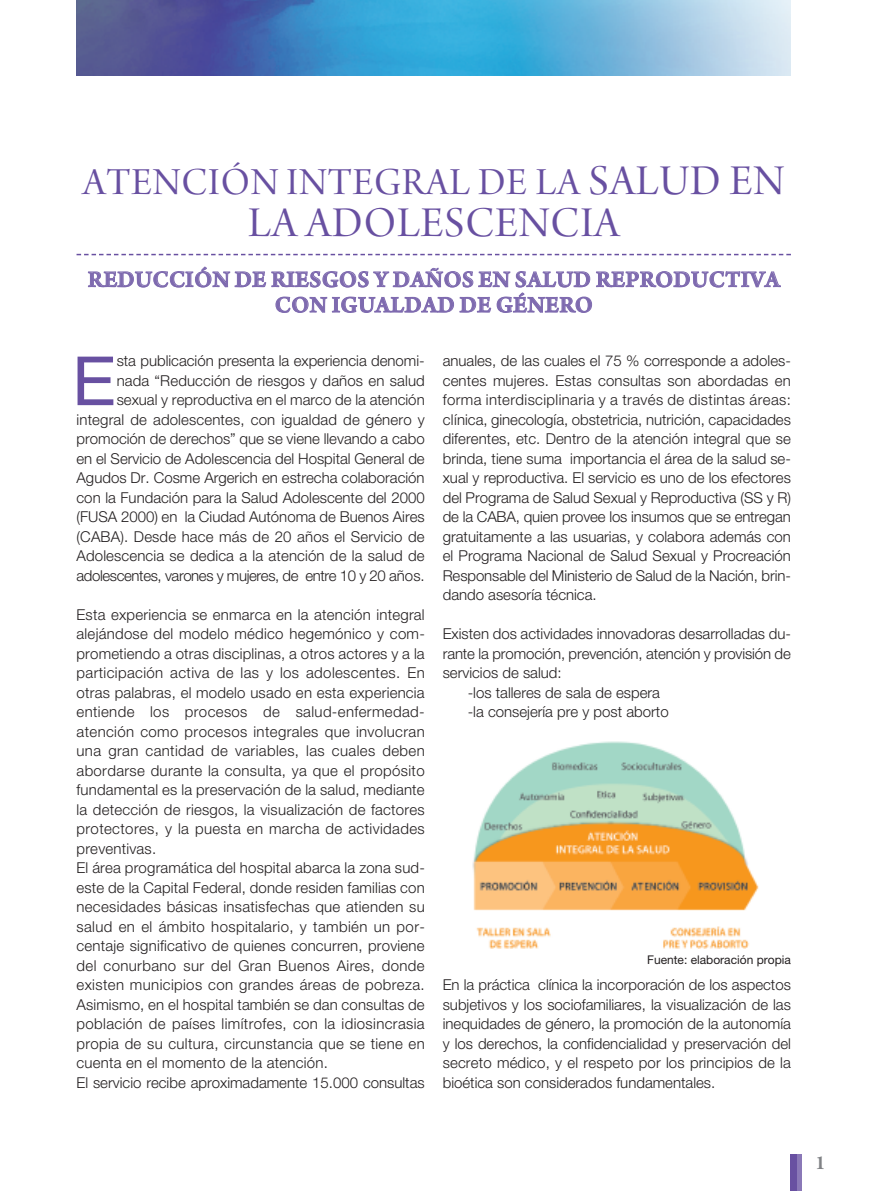
<style>
.page{position:relative;width:893px;height:1191px;background:#fff}
.page>*{position:absolute;margin:0;border:0;box-sizing:border-box;transform-origin:0 0}
.t1{font:67.65px "Helvetica";color:#6850a1}
.t2{font:45px "Arno Pro Display";letter-spacing:.02em;color:#6850a1}
.t3{font:40.5px "Arno Pro Display";letter-spacing:.02em;color:#6850a1}
.t4{font:600 24px/25.5px "Arno Pro";letter-spacing:.015em;color:#7e6aaf;text-align:center}
.t5{font:600 21px "Arno Pro";color:#808285}
.t6{font:300 15px/19.5px "Helvetica Neue";letter-spacing:.01em;color:#231f20;text-align:justify}
.t7{font:12px "Helvetica Neue";color:#231f20}
.s1{font-size:45px}
</style>
<div class="page">
<img style="left:77px;top:0;width:714px;height:75px">
<svg style="left:77px;top:254px;width:714px;height:1px"></svg>
<div style="left:791px;top:1153px;width:7px;height:38px;background:#6850a1"></div>
<hr style="left:798px;top:1153px;width:4px;height:38px;background:#8a78b7">
<img style="left:472px;top:741px;width:287px;height:207px">
<h3 class="t3" style="left:83px;top:166px;width:703px">ATENCIÓN INTEGRAL DE LA <span class="s1">SALUD EN</span></h3>
<h2 class="t2" style="left:248px;top:205px;width:373px">LA ADOLESCENCIA</h2>
<h3 class="t4" style="left:88px;top:269px;width:694px">REDUCCIÓN DE RIESGOS Y DAÑOS EN SALUD REPRODUCTIVA<br>CON IGUALDAD DE GÉNERO</h3>
<p class="t6" style="left:77px;top:351px;width:350px;text-align:right">sta publicación presenta la experiencia denomi-<br>nada “Reducción de riesgos y daños en salud sexual y reproductiva en el marco de la atención integral de adolescentes, con igualdad de género y promoción de derechos” que se viene llevando a cabo en el Servicio de Adolescencia del Hospital General de Agudos Dr. Cosme Argerich en estrecha colaboración con la Fundación para la Salud Adolescente del 2000 (FUSA 2000) en la Ciudad Autónoma de Buenos Aires (CABA). Desde hace más de 20 años el Servicio de Adolescencia se dedica a la atención de la salud de adolescentes, varones y mujeres, de entre 10 y 20 años.</p>
<p class="t6" style="left:77px;top:604px;width:350px;text-align:left">Esta experiencia se enmarca en la atención integral alejándose del modelo médico hegemónico y com&shy;prometiendo a otras disciplinas, a otros actores y a la participación activa de las y los adolescentes. En otras palabras, el modelo usado en esta experiencia entiende los procesos de salud-enfermedad&shy;atención como procesos integrales que involucran una gran cantidad de variables, las cuales deben abordarse durante la consulta, ya que el propósito fundamental es la preservación de la salud, mediante la detección de riesgos, la visualización de factores protectores, y la puesta en marcha de actividades preventivas.<br>El área programática del hospital abarca la zona sud&shy;este de la Capital Federal, donde residen familias con necesidades básicas insatisfechas que atienden su salud en el ámbito hospitalario, y también un por&shy;centaje significativo de quienes concurren, proviene del conurbano sur del Gran Buenos Aires, donde existen municipios con grandes áreas de pobreza.<br>Asimismo, en el hospital también se dan consultas de población de países limítrofes, con la idiosincrasia propia de su cultura, circunstancia que se tiene en cuenta en el momento de la atención.<br>El servicio recibe aproximadamente 15.000 consultas</p>
<h1 class="t1" style="left:72px;top:342px;width:47px">E</h1>
<p class="t6" style="left:443px;top:351px;width:350px">anuales, de las cuales el 75 % corresponde a adoles&shy;centes mujeres. Estas consultas son abordadas en forma interdisciplinaria y a través de distintas áreas: clínica, ginecología, obstetricia, nutrición, capacidades diferentes, etc. Dentro de la atención integral que se brinda, tiene suma importancia el área de la salud se&shy;xual y reproductiva. El servicio es uno de los efectores del Programa de Salud Sexual y Reproductiva (SS y R) de la CABA, quien provee los insumos que se entregan gratuitamente a las usuarias, y colabora además con el Programa Nacional de Salud Sexual y Procreación Responsable del Ministerio de Salud de la Nación, brin&shy;dando asesoría técnica.</p>
<p class="t6" style="left:443px;top:624px;width:350px">Existen dos actividades innovadoras desarrolladas du-</p>
<p class="t6" style="left:443px;top:643px;width:350px">rante la promoción, prevención, atención y provisión de</p>
<p class="t6" style="left:443px;top:663px;width:120px">servicios de salud:</p>
<p class="t6" style="left:468px;top:682px;width:194px">-los talleres de sala de espera</p>
<p class="t6" style="left:468px;top:702px;width:202px">-la consejería pre y post aborto</p>
<p class="t7" style="left:647px;top:952px;width:145px">Fuente: elaboración propia</p>
<p class="t6" style="left:443px;top:975px;width:350px">En la práctica clínica la incorporación de los aspectos subjetivos y los sociofamiliares, la visualización de las inequidades de género, la promoción de la autonomía y los derechos, la confidencialidad y preservación del secreto médico, y el respeto por los principios de la bioética son considerados fundamentales.</p>
<h3 class="t5" style="left:815px;top:1154px;width:12px">1</h3>
</div>
